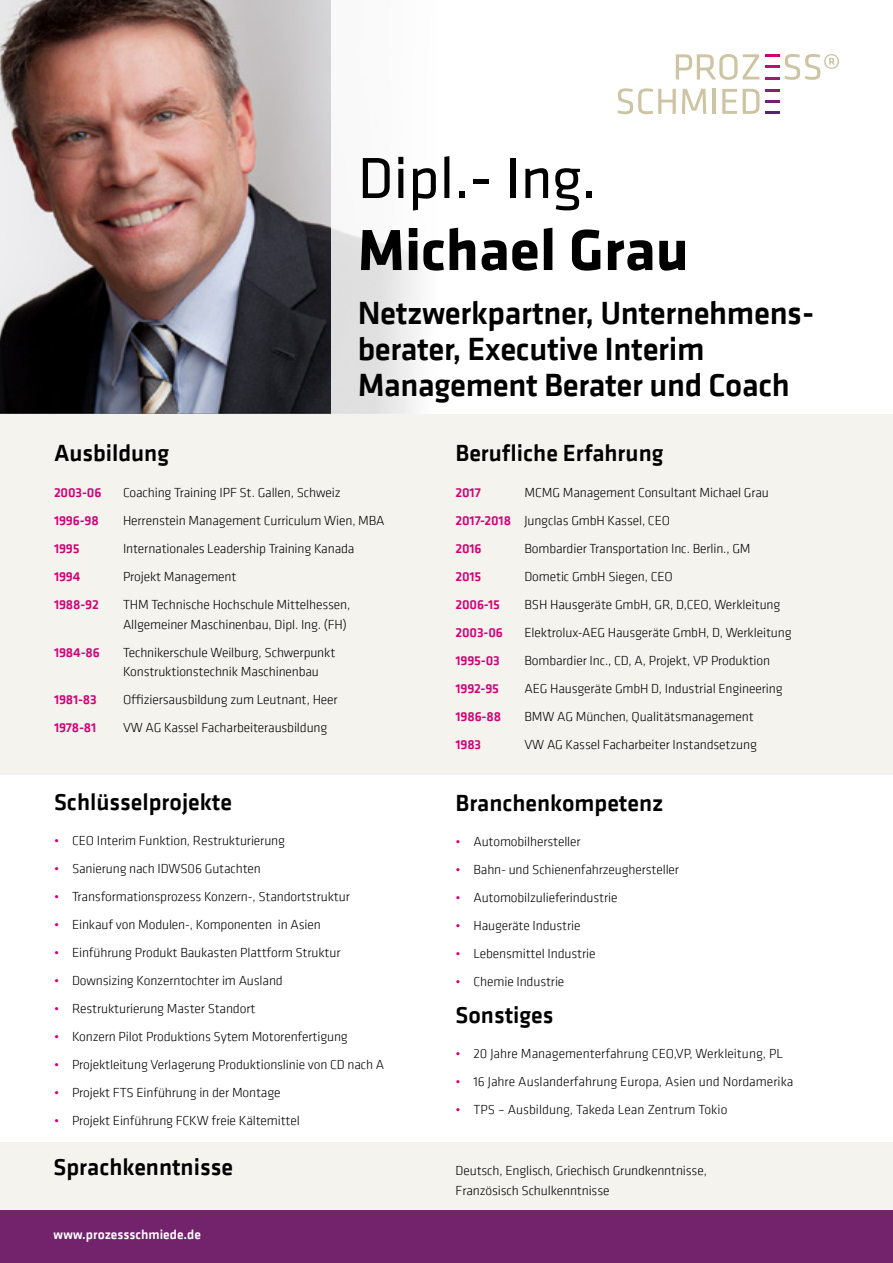
<style>
.page{position:relative;width:893px;height:1263px;background:#fff}
.page>*{position:absolute;margin:0;border:0;box-sizing:border-box;transform-origin:0 0}
.t1{font:700 60px "Klavika Web Basic";color:#000}
.t2{font:60px "Klavika Web Basic";color:#000}
.t3{font:500 33px/36px "Klavika Web Basic";letter-spacing:-.01em;color:#000}
.t4{font:500 24px "Klavika Web Basic";color:#000}
.t5{font:300 13.5px/19.5px "Klavika Web Basic";letter-spacing:-.01em;color:#000}
.t6{font:500 13.5px "Klavika Web Basic";letter-spacing:-.01em;color:#d20077}
.t7{font:500 13.5px "Klavika Web Basic";color:#fff}
.s1{color:#d20077}
.s2{font-weight:500;color:#d20077}
</style>
<div class="page">
<img style="left:0;top:0;width:332px;height:414px">
<svg style="left:722px;top:89px;width:15px;height:25px"></svg>
<svg style="left:676px;top:54px;width:61px;height:26px"></svg>
<svg style="left:743px;top:54px;width:16px;height:25px"></svg>
<svg style="left:617px;top:88px;width:59px;height:26px"></svg>
<svg style="left:682px;top:89px;width:24px;height:25px"></svg>
<hr style="left:712px;top:89px;width:4px;height:25px;background:#ccc4a3">
<svg style="left:743px;top:89px;width:16px;height:25px"></svg>
<hr style="left:765px;top:111px;width:15px;height:3px;background:#56256c">
<svg style="left:765px;top:100px;width:15px;height:2px"></svg>
<hr style="left:765px;top:89px;width:15px;height:3px;background:#871f71">
<svg style="left:765px;top:54px;width:74px;height:26px"></svg>
<div style="left:0;top:1210px;width:893px;height:53px;background:#73226c"></div>
<div style="left:0;top:414px;width:893px;height:360px;background:#f5f3ed"></div>
<div style="left:0;top:1142px;width:893px;height:68px;background:#f5f3ed"></div>
<h3 class="t4" style="left:54px;top:436px;width:117px">Ausbildung</h3>
<h1 class="t2" style="left:358px;top:139px;width:241px">Dipl.- Ing.</h1>
<h1 class="t1" style="left:358px;top:207px;width:333px">Michael Grau</h1>
<h2 class="t3" style="left:358px;top:294px;width:458px">Netzwerkpartner, Unternehmens&shy;berater, Executive Interim<br>Management Berater und Coach</h2>
<h3 class="t4" style="left:455px;top:436px;width:210px">Berufliche Erfahrung</h3>
<p class="t6" style="left:54px;top:484px;width:49px">2003-06</p>
<p class="t5" style="left:123px;top:483px;width:219px">Coaching Training IPF St. Gallen, Schweiz</p>
<p class="t6" style="left:54px;top:512px;width:46px">1996-98</p>
<p class="t5" style="left:123px;top:511px;width:263px">Herrenstein Management Curriculum Wien, MBA</p>
<p class="t6" style="left:54px;top:540px;width:27px">1995</p>
<p class="t5" style="left:123px;top:539px;width:233px">Internationales Leadership Training Kanada</p>
<p class="t6" style="left:54px;top:568px;width:28px">1994</p>
<p class="t5" style="left:123px;top:567px;width:115px">Projekt Management</p>
<p class="t6" style="left:54px;top:596px;width:46px">1988-92</p>
<p class="t5" style="left:123px;top:595px;width:229px">THM Technische Hochschule Mittelhessen,<br>Allgemeiner Maschinenbau, Dipl. Ing. (FH)</p>
<p class="t6" style="left:54px;top:643px;width:47px">1984-86</p>
<p class="t5" style="left:123px;top:642px;width:214px">Technikerschule Weilburg, Schwerpunkt<br>Konstruktionstechnik Maschinenbau</p>
<p class="t6" style="left:54px;top:690px;width:44px">1981-83</p>
<p class="t5" style="left:123px;top:690px;width:216px">Offiziersausbildung zum Leutnant, Heer</p>
<p class="t6" style="left:54px;top:718px;width:44px">1978-81</p>
<p class="t5" style="left:123px;top:718px;width:206px">VW AG Kassel Facharbeiterausbildung</p>
<h3 class="t4" style="left:54px;top:786px;width:179px">Schlüsselprojekte</h3>
<p class="t5" style="left:54px;top:831px;width:233px"><span class="s1">•</span> CEO Interim Funktion, Restrukturierung</p>
<p class="t5" style="left:54px;top:859px;width:208px"><span class="s1">•</span> Sanierung nach IDWS06 Gutachten</p>
<p class="t5" style="left:54px;top:887px;width:297px"><span class="s1">•</span> Transformationsprozess Konzern-, Standortstruktur</p>
<p class="t5" style="left:54px;top:915px;width:268px"><span class="s1">•</span> Einkauf von Modulen-, Komponenten in Asien</p>
<p class="t5" style="left:54px;top:943px;width:288px"><span class="s1">•</span> Einführung Produkt Baukasten Plattform Struktur</p>
<p class="t5" style="left:54px;top:971px;width:230px"><span class="s1">•</span> Downsizing Konzerntochter im Ausland</p>
<p class="t5" style="left:54px;top:999px;width:203px"><span class="s1">•</span> Restrukturierung Master Standort</p>
<p class="t5" style="left:54px;top:1027px;width:295px"><span class="s1">•</span> Konzern Pilot Produktions Sytem Motorenfertigung</p>
<p class="t5" style="left:54px;top:1055px;width:332px"><span class="s1">•</span> Projektleitung Verlagerung Produktionslinie von CD nach A</p>
<p class="t5" style="left:54px;top:1083px;width:228px"><span class="s1">•</span> Projekt FTS Einführung in der Montage</p>
<p class="t5" style="left:54px;top:1111px;width:247px"><span class="s1">•</span> Projekt Einführung FCKW freie Kältemittel</p>
<p class="t5" style="left:455px;top:478px;width:315px;line-height:28px;text-indent:69px">MCMG Management Consultant Michael Grau<br><span class="s2">2017-2018</span> Jungclas GmbH Kassel, CEO<br><span class="s2">2016</span></p>
<p class="t6" style="left:455px;top:483px;width:27px">2017</p>
<p class="t5" style="left:524px;top:539px;width:228px">Bombardier Transportation Inc. Berlin., GM</p>
<p class="t6" style="left:455px;top:567px;width:27px">2015</p>
<p class="t5" style="left:524px;top:567px;width:150px">Dometic GmbH Siegen, CEO</p>
<p class="t6" style="left:455px;top:595px;width:46px">2006-15</p>
<p class="t5" style="left:524px;top:595px;width:257px">BSH Hausgeräte GmbH, GR, D,CEO, Werkleitung</p>
<p class="t6" style="left:455px;top:623px;width:49px">2003-06</p>
<p class="t5" style="left:524px;top:623px;width:269px">Elektrolux-AEG Hausgeräte GmbH, D, Werkleitung</p>
<p class="t6" style="left:455px;top:651px;width:46px">1995-03</p>
<p class="t5" style="left:524px;top:651px;width:247px">Bombardier Inc., CD, A, Projekt, VP Produktion</p>
<p class="t6" style="left:455px;top:679px;width:45px">1992-95</p>
<p class="t5" style="left:524px;top:679px;width:260px">AEG Hausgeräte GmbH D, Industrial Engineering</p>
<p class="t6" style="left:455px;top:707px;width:47px">1986-88</p>
<p class="t5" style="left:524px;top:707px;width:231px">BMW AG München, Qualitätsmanagement</p>
<p class="t6" style="left:455px;top:735px;width:27px">1983</p>
<p class="t5" style="left:524px;top:735px;width:234px">VW AG Kassel Facharbeiter Instandsetzung</p>
<h3 class="t4" style="left:455px;top:787px;width:209px">Branchenkompetenz</h3>
<p class="t5" style="left:455px;top:832px;width:127px"><span class="s1">•</span> Automobilhersteller</p>
<p class="t5" style="left:455px;top:860px;width:225px"><span class="s1">•</span> Bahn- und Schienenfahrzeughersteller</p>
<p class="t5" style="left:455px;top:888px;width:164px"><span class="s1">•</span> Automobilzulieferindustrie</p>
<p class="t5" style="left:455px;top:916px;width:127px"><span class="s1">•</span> Haugeräte Industrie</p>
<p class="t5" style="left:455px;top:944px;width:142px"><span class="s1">•</span> Lebensmittel Industrie</p>
<p class="t5" style="left:455px;top:972px;width:110px"><span class="s1">•</span> Chemie Industrie</p>
<h3 class="t4" style="left:455px;top:999px;width:100px">Sonstiges</h3>
<p class="t5" style="left:455px;top:1044px;width:329px"><span class="s1">•</span> 20 Jahre Managementerfahrung CEO,VP, Werkleitung, PL</p>
<p class="t5" style="left:455px;top:1072px;width:340px"><span class="s1">•</span> 16 Jahre Auslanderfahrung Europa, Asien und Nordamerika</p>
<p class="t5" style="left:455px;top:1100px;width:273px"><span class="s1">•</span> TPS – Ausbildung, Takeda Lean Zentrum Tokio</p>
<h3 class="t4" style="left:54px;top:1151px;width:181px">Sprachkenntnisse</h3>
<p class="t5" style="left:456px;top:1161px;width:253px">Deutsch, Englisch, Griechisch Grundkenntnisse,<br>Französisch Schulkenntnisse</p>
<p class="t7" style="left:54px;top:1225px;width:149px">www.prozessschmiede.de</p>
</div>
